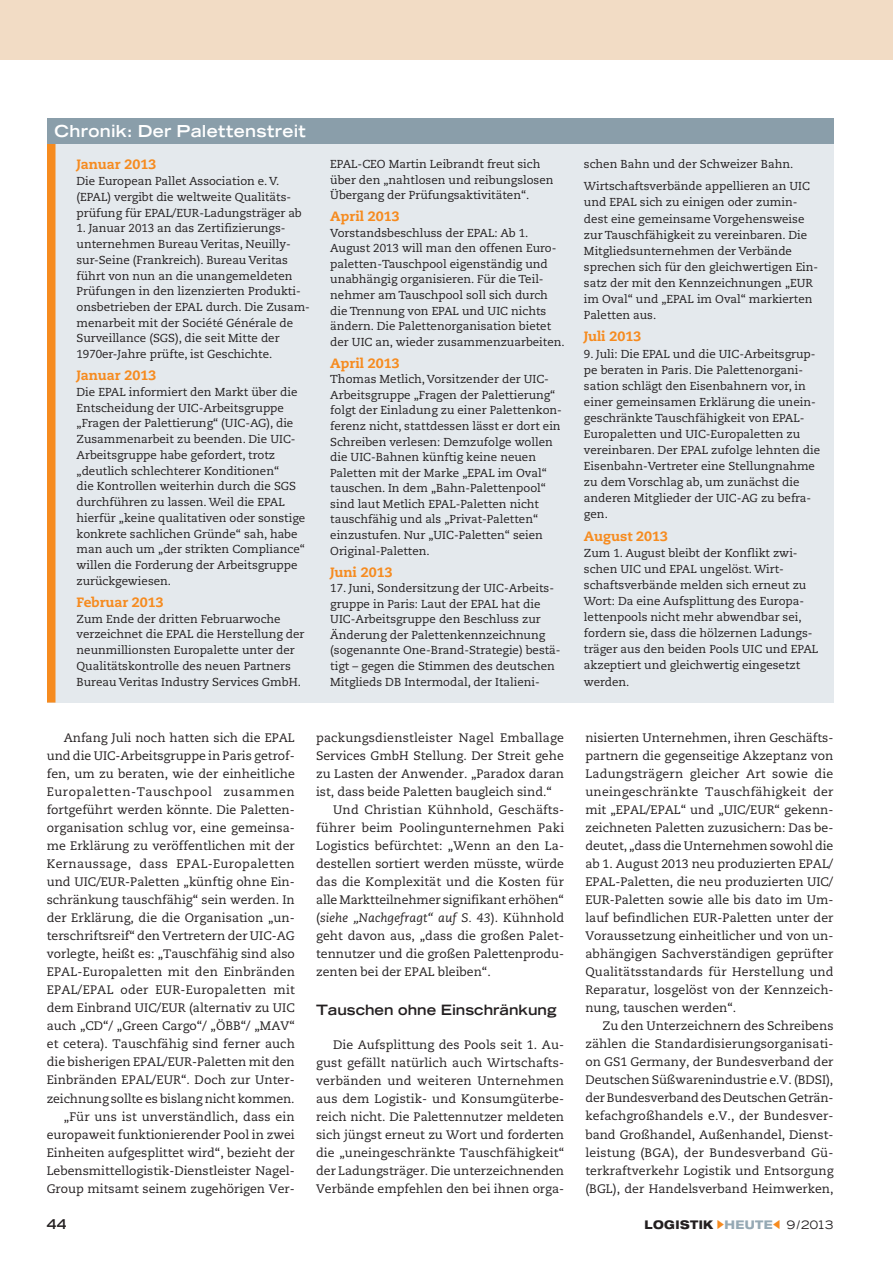
<style>
.page{position:relative;width:893px;height:1263px;background:#fff}
.page>*{position:absolute;margin:0;border:0;box-sizing:border-box;transform-origin:0 0}
.t1{font:700 expanded 16.5px "Trade Gothic LT Std";letter-spacing:.02em;color:#fff}
.t2{font:700 expanded 14.25px "Trade Gothic LT Std";color:#231f20}
.t3{font:800 13.5px "Caecilia LT Std";color:#f68b1f}
.t4{font:700 expanded 13.5px "Trade Gothic LT Std";color:#231f20}
.t5{font:12.3px/18px "Caecilia LT Std";color:#231f20;text-align:justify}
.t6{font:italic 12.3px "Caecilia LT Std";letter-spacing:.01em;color:#231f20}
.t7{font:12.3px "Caecilia LT Std";letter-spacing:.02em;color:#231f20}
.t8{font:800 expanded 12px "Helvetica Neue LT Std";letter-spacing:.035em;color:#231f20;scale:.9 1}
.t9{font:11.55px/15.8px "Caecilia LT Std";color:#231f20}
.s1{font-style:normal}
.s2{color:#f68b1f}
.s3{color:#95a9b4}
.s4{font-family:"Trade Gothic LT Std";font-weight:400;font-size:11.55px}
</style>
<div class="page">
<div style="left:0;top:0;width:893px;height:60px;background:#f2dcc5"></div>
<div style="left:47px;top:119px;width:786px;height:583px;background:#e4e9ed"></div>
<div style="left:47px;top:119px;width:9px;height:583px;background:#f68b1f"></div>
<div style="left:47px;top:119px;width:786px;height:25px;background:#8a9eaa"></div>
<h1 class="t1" style="left:54px;top:121px;width:253px">Chronik: Der Palettenstreit</h1>
<p class="t3" style="left:77px;top:156px;width:81px">Januar 2013</p>
<p class="t9" style="left:77px;top:173px;width:227px">Die European Pallet Association e. V. (EPAL) vergibt die weltweite Qualitäts&shy;prüfung für EPAL/EUR-Ladungsträger ab</p>
<p class="t9" style="left:77px;top:221px;width:235px">1. Januar 2013 an das Zertifizierungs&shy;unternehmen Bureau Veritas, Neuilly&shy;sur-Seine (Frankreich). Bureau Veritas führt von nun an die unangemeldeten Prüfungen in den lizenzierten Produkti&shy;onsbetrieben der EPAL durch. Die Zusam&shy;menarbeit mit der Société Générale de Surveillance (SGS), die seit Mitte der 1970er-Jahre prüfte, ist Geschichte.</p>
<p class="t3" style="left:77px;top:367px;width:81px">Januar 2013</p>
<p class="t9" style="left:77px;top:384px;width:230px">Die EPAL informiert den Markt über die Entscheidung der UIC-Arbeitsgruppe „Fragen der Palettierung“ (UIC-AG), die Zusammenarbeit zu beenden. Die UIC-Arbeitsgruppe habe gefordert, trotz „deutlich schlechterer Konditionen“<br>die Kontrollen weiterhin durch die SGS durchführen zu lassen. Weil die EPAL hierfür „keine qualitativen oder sonstige konkrete sachlichen Gründe“ sah, habe man auch um „der strikten Compliance“ willen die Forderung der Arbeitsgruppe zurückgewiesen.</p>
<p class="t3" style="left:77px;top:594px;width:89px">Februar 2013</p>
<p class="t9" style="left:77px;top:611px;width:229px">Zum Ende der dritten Februarwoche verzeichnet die EPAL die Herstellung der neunmillionsten Europalette unter der Qualitätskontrolle des neuen Partners Bureau Veritas Industry Services GmbH.</p>
<p class="t9" style="left:330px;top:156px;width:225px">EPAL-CEO Martin Leibrandt freut sich über den „nahtlosen und reibungslosen<br>Übergang der Prüfungsaktivitäten“.</p>
<p class="t3" style="left:330px;top:208px;width:71px">April 2013</p>
<p class="t9" style="left:330px;top:225px;width:236px">Vorstandsbeschluss der EPAL: Ab 1.<br>August 2013 will man den offenen Euro&shy;paletten-Tauschpool eigenständig und unabhängig organisieren. Für die Teil&shy;nehmer am Tauschpool soll sich durch die Trennung von EPAL und UIC nichts ändern. Die Palettenorganisation bietet der UIC an, wieder zusammenzuarbeiten.</p>
<p class="t3" style="left:330px;top:354px;width:71px">April 2013</p>
<p class="t9" style="left:330px;top:372px;width:233px">Thomas Metlich, Vorsitzender der UIC-Arbeitsgruppe „Fragen der Palettierung“ folgt der Einladung zu einer Palettenkon&shy;ferenz nicht, stattdessen lässt er dort ein Schreiben verlesen: Demzufolge wollen die UIC-Bahnen künftig keine neuen Paletten mit der Marke „EPAL im Oval“ tauschen. In dem „Bahn-Palettenpool“ sind laut Metlich EPAL-Paletten nicht tauschfähig und als „Privat-Paletten“ einzustufen. Nur „UIC-Paletten“ seien Original-Paletten.</p>
<p class="t3" style="left:330px;top:563px;width:64px">Juni 2013</p>
<p class="t9" style="left:330px;top:580px;width:232px">17. Juni, Sondersitzung der UIC-Arbeits&shy;gruppe in Paris: Laut der EPAL hat die UIC-Arbeitsgruppe den Beschluss zur Änderung der Palettenkennzeichnung (sogenannte One-Brand-Strategie) bestä&shy;tigt – gegen die Stimmen des deutschen Mitglieds DB Intermodal, der Italieni-</p>
<p class="t5" style="left:47px;top:729px;width:250px;text-align:right">Anfang Juli noch hatten sich die EPAL und die UIC-Arbeitsgruppe in Paris getrof&shy;fen, um zu beraten, wie der einheitliche Europaletten-Tauschpool zusammen fortgeführt werden könnte. Die Paletten&shy;organisation schlug vor, eine gemeinsa&shy;me Erklärung zu veröffentlichen mit der Kernaussage, dass EPAL-Europaletten und UIC/EUR-Paletten „künftig ohne Ein&shy;schränkung tauschfähig“ sein werden. In der Erklärung, die die Organisation „un&shy;terschriftsreif“ den Vertretern der UIC-AG vorlegte, heißt es: „Tauschfähig sind also EPAL-Europaletten mit den Einbränden EPAL/EPAL oder EUR-Europaletten mit dem Einbrand UIC/EUR (alternativ zu UIC auch „CD“/ „Green Cargo“/ „ÖBB“/ „MAV“ et cetera). Tauschfähig sind ferner auch die bisherigen EPAL/EUR-Paletten mit den Einbränden EPAL/EUR“. Doch zur Unter&shy;zeichnung sollte es bislang nicht kommen. „Für uns ist unverständlich, dass ein europaweit funktionierender Pool in zwei Einheiten aufgesplittet wird“, bezieht der Lebensmittellogistik-Dienstleister Nagel-Group mitsamt seinem zugehörigen Ver-</p>
<p class="t5" style="left:316px;top:729px;width:249px">packungsdienstleister Nagel Emballage</p>
<p class="t5" style="left:316px;top:747px;width:249px">Services GmbH Stellung. Der Streit gehe</p>
<p class="t5" style="left:316px;top:765px;width:250px">zu Lasten der Anwender. „Paradox daran</p>
<p class="t5" style="left:316px;top:783px;width:237px">ist, dass beide Paletten baugleich sind.“</p>
<p class="t5" style="left:333px;top:801px;width:233px">Und Christian Kühnhold, Geschäfts-</p>
<p class="t7" style="left:316px;top:820px;width:250px">führer beim Poolingunternehmen Paki</p>
<p class="t5" style="left:316px;top:837px;width:250px">Logistics befürchtet: „Wenn an den La-</p>
<p class="t5" style="left:316px;top:855px;width:250px">destellen sortiert werden müsste, würde</p>
<p class="t5" style="left:316px;top:873px;width:249px">das die Komplexität und die Kosten für</p>
<p class="t5" style="left:316px;top:891px;width:249px">alle Marktteilnehmer signifikant erhöhen“</p>
<p class="t6" style="left:316px;top:911px;width:250px"><span class="s1">(</span>siehe „Nachgefragt“ auf S. 43<span class="s1">). Kühnhold</span></p>
<p class="t5" style="left:316px;top:927px;width:249px">geht davon aus, „dass die großen Palet-</p>
<p class="t5" style="left:316px;top:945px;width:250px">tennutzer und die großen Palettenprodu-</p>
<p class="t5" style="left:316px;top:963px;width:176px">zenten bei der EPAL bleiben“.</p>
<p class="t2" style="left:316px;top:1000px;width:242px">Tauschen ohne Einschränkung</p>
<p class="t5" style="left:316px;top:1035px;width:250px;text-indent:17px">Die Aufsplittung des Pools seit 1. Au&shy;gust gefällt natürlich auch Wirtschafts&shy;verbänden und weiteren Unternehmen aus dem Logistik- und Konsumgüterbe&shy;reich nicht. Die Palettennutzer meldeten sich jüngst erneut zu Wort und forderten die „uneingeschränkte Tauschfähigkeit“ der Ladungsträger. Die unterzeichnenden Verbände empfehlen den bei ihnen orga-</p>
<p class="t9" style="left:584px;top:153px;width:228px;line-height:22.5px">schen Bahn und der Schweizer Bahn.<br>Wirtschaftsverbände appellieren an UIC</p>
<p class="t9" style="left:584px;top:195px;width:236px">und EPAL sich zu einigen oder zumin&shy;dest eine gemeinsame Vorgehensweise zur Tauschfähigkeit zu vereinbaren. Die Mitgliedsunternehmen der Verbände sprechen sich für den gleichwertigen Ein&shy;satz der mit den Kennzeichnungen „EUR im Oval“ und „EPAL im Oval“ markierten Paletten aus.</p>
<p class="t3" style="left:584px;top:328px;width:59px">Juli 2013</p>
<p class="t9" style="left:584px;top:346px;width:238px">9. Juli: Die EPAL und die UIC-Arbeitsgrup&shy;pe beraten in Paris. Die Palettenorgani&shy;sation schlägt den Eisenbahnern vor, in einer gemeinsamen Erklärung die unein&shy;geschränkte Tauschfähigkeit von EPAL-Europaletten und UIC-Europaletten zu vereinbaren. Der EPAL zufolge lehnten die Eisenbahn-Vertreter eine Stellungnahme zu dem Vorschlag ab, um zunächst die anderen Mitglieder der UIC-AG zu befra&shy;gen.</p>
<p class="t3" style="left:584px;top:528px;width:86px">August 2013</p>
<p class="t9" style="left:584px;top:545px;width:236px">Zum 1. August bleibt der Konflikt zwi&shy;schen UIC und EPAL ungelöst. Wirt&shy;schaftsverbände melden sich erneut zu Wort: Da eine Aufsplittung des Europa&shy;lettenpools nicht mehr abwendbar sei, fordern sie, dass die hölzernen Ladungs&shy;träger aus den beiden Pools UIC und EPAL akzeptiert und gleichwertig eingesetzt werden.</p>
<p class="t5" style="left:585px;top:729px;width:250px">nisierten Unternehmen, ihren Geschäfts&shy;partnern die gegenseitige Akzeptanz von Ladungsträgern gleicher Art sowie die uneingeschränkte Tauschfähigkeit der mit „EPAL/EPAL“ und „UIC/EUR“ gekenn&shy;zeichneten Paletten zuzusichern: Das be&shy;deutet, „dass die Unternehmen sowohl die ab 1. August 2013 neu produzierten EPAL/ EPAL-Paletten, die neu produzierten UIC/ EUR-Paletten sowie alle bis dato im Um&shy;lauf befindlichen EUR-Paletten unter der Voraussetzung einheitlicher und von un&shy;abhängigen Sachverständigen geprüfter Qualitätsstandards für Herstellung und Reparatur, losgelöst von der Kennzeich&shy;nung, tauschen werden“.</p>
<p class="t5" style="left:585px;top:1017px;width:250px;text-indent:17px">Zu den Unterzeichnern des Schreibens zählen die Standardisierungsorganisati&shy;on GS1 Germany, der Bundesverband der Deutschen Süßwarenindustrie e.V. (BDSI), der Bundesverband des Deutschen Geträn&shy;kefachgroßhandels e.V., der Bundesver&shy;band Großhandel, Außenhandel, Dienst&shy;leistung (BGA), der Bundesverband Gü&shy;terkraftverkehr Logistik und Entsorgung (BGL), der Handelsverband Heimwerken,</p>
<p class="t4" style="left:47px;top:1215px;width:21px">44</p>
<p class="t8" style="left:644px;top:1217px;width:211px">LOGISTIK <span class="s2">▶</span><span class="s3">HEUTE</span><span class="s2">◀</span> <span class="s4">9/2013</span></p>
</div>
